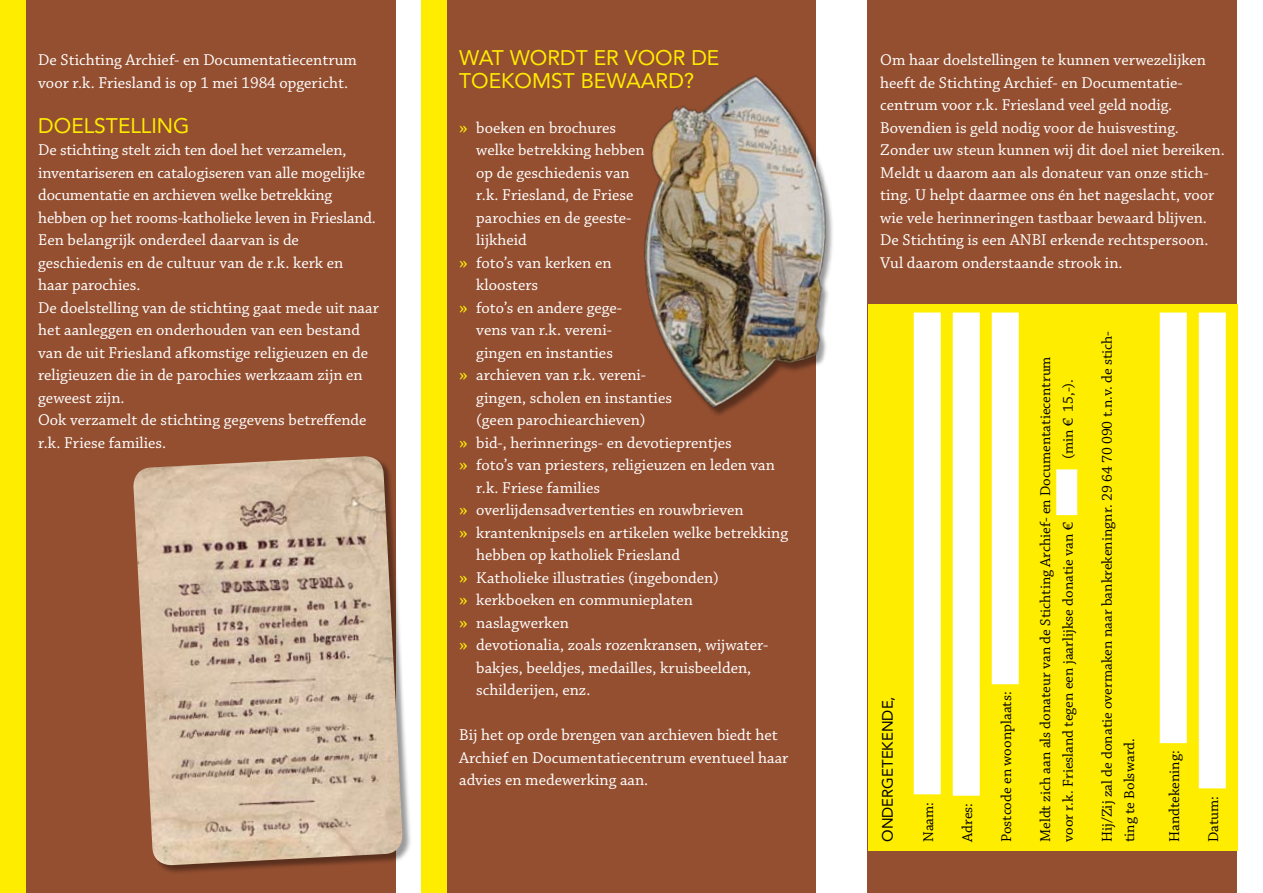
<style>
.page{position:relative;width:1263px;height:893px;background:#fff}
.page>*{position:absolute;margin:0;border:0;box-sizing:border-box;transform-origin:0 0}
.t1{font:21px/22.5px "Avenir LT Std";color:#ffed00}
.t2{font:16.5px/22.5px "Chaparral Pro";color:#fff}
.t3{font:15px/22.5px "Chaparral Pro";color:#000}
.t4{font:15px "Avenir LT Std";color:#000}
.s1{font-size:21px;color:#ffed00}
</style>
<div class="page">
<div style="left:26px;top:0;width:369px;height:893px;background:#944f31"></div>
<div style="left:446px;top:0;width:370px;height:893px;background:#944f31"></div>
<div style="left:867px;top:0;width:370px;height:893px;background:#944f31"></div>
<div style="left:867px;top:304px;width:370px;height:546px;background:#ffed00"></div>
<div style="left:914px;top:313px;width:27px;height:481px;background:#fff"></div>
<div style="left:953px;top:313px;width:27px;height:483px;background:#fff"></div>
<div style="left:992px;top:313px;width:27px;height:371px;background:#fff"></div>
<div style="left:1056px;top:469px;width:21px;height:46px;background:#fff"></div>
<div style="left:1160px;top:313px;width:27px;height:430px;background:#fff"></div>
<div style="left:1199px;top:313px;width:27px;height:475px;background:#fff"></div>
<img style="left:644px;top:75px;width:189px;height:340px">
<div style="left:421px;top:0;width:25px;height:893px;background:#ffed00"></div>
<div style="left:0;top:0;width:26px;height:893px;background:#ffed00"></div>
<div style="left:133px;top:456px;width:286px;height:426px;background:#000;opacity:.4"></div>
<img style="left:133px;top:456px;width:270px;height:410px">
<p class="t2" style="left:38px;top:49px;width:320px">De Stichting Archief- en Documentatiecentrum voor r.k. Friesland is op 1 mei 1984 opgericht.</p>
<p class="t1" style="left:38px;top:114px;width:153px">DOELSTELLING</p>
<p class="t2" style="left:38px;top:139px;width:342px">De stichting stelt zich ten doel het verzamelen, inventariseren en catalogiseren van alle mogelijke documentatie en archieven welke betrekking hebben op het rooms-katholieke leven in Friesland.<br>Een belangrijk onderdeel daarvan is de geschiedenis en de cultuur van de r.k. kerk en<br>haar parochies.<br>De doelstelling van de stichting gaat mede uit naar het aanleggen en onderhouden van een bestand van de uit Friesland afkomstige religieuzen en de religieuzen die in de parochies werkzaam zijn en geweest zijn.<br>Ook verzamelt de stichting gegevens betreffende r.k. Friese families.</p>
<p class="t1" style="left:459px;top:47px;width:262px">WAT WORDT ER VOOR DE<br>TOEKOMST BEWAA</p>
<p class="t1" style="left:656px;top:69px;width:40px">RD?</p>
<p class="t2" style="left:459px;top:117px;width:158px"><span class="s1">»</span> boeken en brochures</p>
<p class="t2" style="left:476px;top:139px;width:170px">welke betrekking hebben</p>
<p class="t2" style="left:476px;top:162px;width:155px">op de geschiedenis van</p>
<p class="t2" style="left:476px;top:184px;width:159px">r.k. Friesland, de Friese</p>
<p class="t2" style="left:476px;top:207px;width:157px">parochies en de geeste-</p>
<p class="t2" style="left:476px;top:229px;width:52px">lijkheid</p>
<p class="t2" style="left:459px;top:252px;width:154px"><span class="s1">»</span> foto’s van kerken en</p>
<p class="t2" style="left:476px;top:274px;width:63px">kloosters</p>
<p class="t2" style="left:459px;top:297px;width:164px"><span class="s1">»</span> foto’s en andere gege-</p>
<p class="t2" style="left:476px;top:319px;width:136px">vens van r.k. vereni-</p>
<p class="t2" style="left:476px;top:342px;width:138px">gingen en instanties</p>
<p class="t2" style="left:459px;top:364px;width:188px"><span class="s1">»</span> archieven van r.k. vereni-</p>
<p class="t2" style="left:476px;top:387px;width:197px">gingen, scholen en instanties</p>
<p class="t2" style="left:476px;top:409px;width:171px">(geen parochiearchieven)</p>
<p class="t2" style="left:459px;top:432px;width:274px"><span class="s1">»</span> bid-, herinnerings- en devotieprentjes</p>
<p class="t2" style="left:459px;top:454px;width:317px"><span class="s1">»</span> foto’s van priesters, religieuzen en leden van</p>
<p class="t2" style="left:476px;top:477px;width:125px">r.k. Friese families</p>
<p class="t2" style="left:459px;top:499px;width:286px"><span class="s1">»</span> overlijdensadvertenties en rouwbrieven</p>
<p class="t2" style="left:459px;top:522px;width:330px"><span class="s1">»</span> krantenknipsels en artikelen welke betrekking</p>
<p class="t2" style="left:476px;top:544px;width:205px">hebben op katholiek Friesland</p>
<p class="t2" style="left:459px;top:567px;width:261px"><span class="s1">»</span> Katholieke illustraties (ingebonden)</p>
<p class="t2" style="left:459px;top:589px;width:235px"><span class="s1">»</span> kerkboeken en communieplaten</p>
<p class="t2" style="left:459px;top:612px;width:111px"><span class="s1">»</span> naslagwerken</p>
<p class="t2" style="left:459px;top:634px;width:309px"><span class="s1">»</span> devotionalia, zoals rozenkransen, wijwater-</p>
<p class="t2" style="left:476px;top:657px;width:277px">bakjes, beeldjes, medailles, kruisbeelden,</p>
<p class="t2" style="left:476px;top:679px;width:116px">schilderijen, enz.</p>
<p class="t2" style="left:459px;top:724px;width:331px">Bij het op orde brengen van archieven biedt het<br>Archief en Documentatiecentrum eventueel haar advies en medewerking aan.</p>
<p class="t2" style="left:880px;top:49px;width:346px">Om haar doelstellingen te kunnen verwezelijken heeft de Stichting Archief- en Documentatie&shy;centrum voor r.k. Friesland veel geld nodig.<br>Bovendien is geld nodig voor de huisvesting.<br>Zonder uw steun kunnen wij dit doel niet bereiken.<br>Meldt u daarom aan als donateur van onze stich&shy;ting. U helpt daarmee ons én het nageslacht, voor wie vele herinneringen tastbaar bewaard blijven.<br>De Stichting is een ANBI erkende rechtspersoon.<br>Vul daarom onderstaande strook in.</p>
<p class="t4" style="left:879px;top:842px;width:147px;rotate:-90deg">ONDERGETEKENDE,</p>
<p class="t3" style="left:918px;top:842px;width:42px;rotate:-90deg">Naam:</p>
<p class="t3" style="left:957px;top:842px;width:40px;rotate:-90deg">Adres:</p>
<p class="t3" style="left:996px;top:842px;width:152px;rotate:-90deg">Postcode en woonplaats:</p>
<p class="t3" style="left:1035px;top:842px;width:487px;rotate:-90deg">Meldt zich aan als donateur van de Stichting Archief- en Documentatiecentrum voor r.k. Friesland tegen een jaarlijkse donatie van €</p>
<p class="t3" style="left:1057px;top:459px;width:81px;rotate:-90deg">(min € 15,-).</p>
<p class="t3" style="left:1096px;top:842px;width:512px;rotate:-90deg">Hij/Zij zal de donatie overmaken naar bankrekeningnr. 29 64 70 090 t.n.v. de stich&shy;ting te Bolsward.</p>
<p class="t3" style="left:1164px;top:842px;width:93px;rotate:-90deg">Handtekening:</p>
<p class="t3" style="left:1203px;top:842px;width:48px;rotate:-90deg">Datum:</p>
</div>
